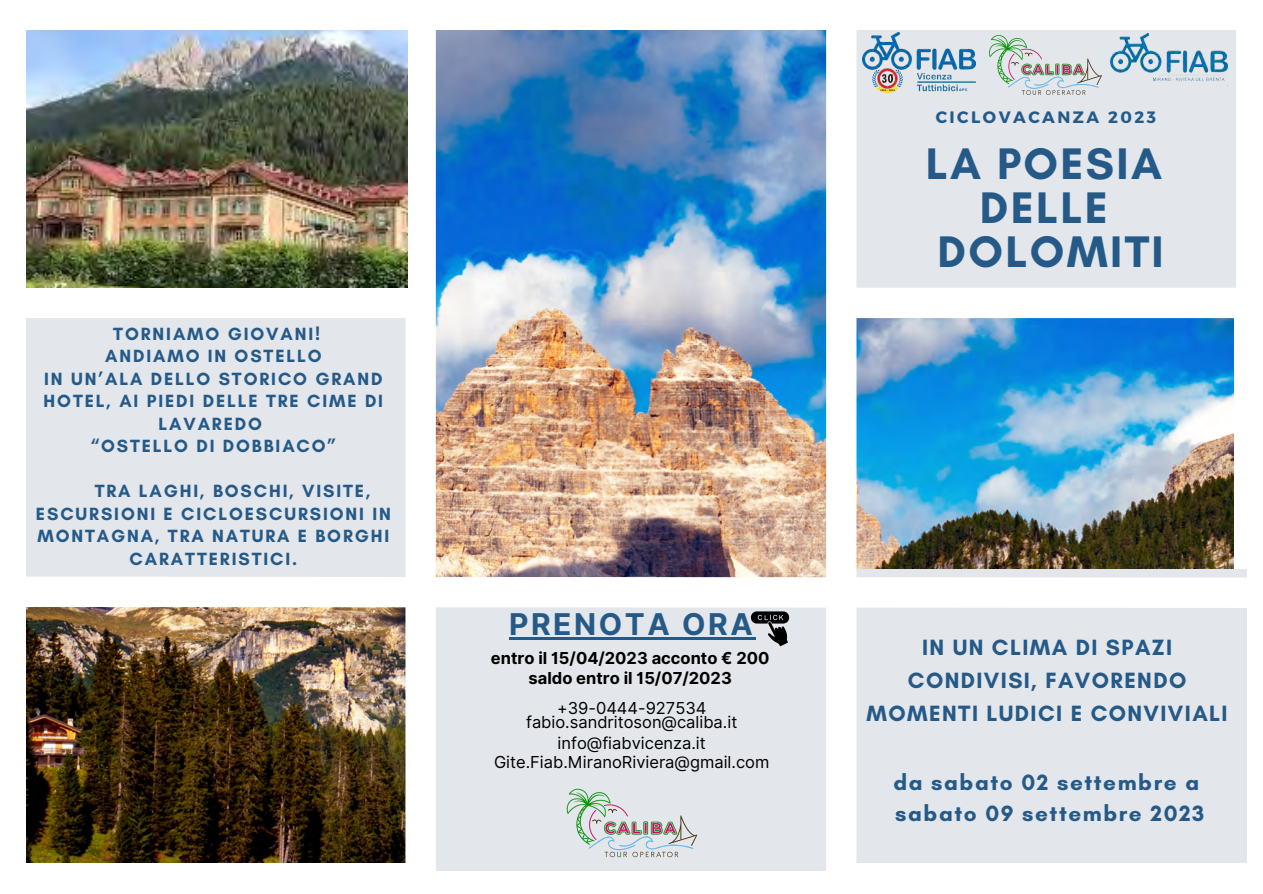
<style>
.page{position:relative;width:1263px;height:894px;background:#fff}
.page>*{position:absolute;margin:0;border:0;box-sizing:border-box;transform-origin:0 0}
.t1{font:700 45px/43.8px "Glacial Indifference";letter-spacing:.05em;color:#255a88;text-align:center}
.t2{font:700 30px "Inter";letter-spacing:.085em;color:#255a88}
.t3{font:700 22.5px/32.5px "Glacial Indifference";letter-spacing:.06em;color:#255a88;text-align:center}
.t4{font:700 18px/22.5px "Glacial Indifference";letter-spacing:.105em;color:#255a88;text-align:center}
.t5{font:16.5px/14px "Inter";color:#000;text-align:center}
.t6{font:700 16.5px/20.2px "Inter";color:#000;text-align:center}
.t7{font:700 16.5px "Montserrat";letter-spacing:.15em;color:#255a88}
.t8{font:4.95px "Ubuntu";color:#000}
.t9{font:700 3.6px "Ubuntu";color:#0069a9}
.t10{font:700 2.25px "Ubuntu";letter-spacing:.13em;color:#000}
</style>
<div class="page">
<img style="left:27px;top:30px;width:1206px;height:832px">
<div style="left:855px;top:569px;width:391px;height:293px;background:#e3e6ea"></div>
<div style="left:425px;top:599px;width:401px;height:271px;background:#e3e6ea"></div>
<div style="left:856px;top:30px;width:379px;height:266px;background:#e3e6ea"></div>
<div style="left:826px;top:0;width:30px;height:893px;background:#fff"></div>
<div style="left:854px;top:287px;width:404px;height:31px;background:#fff"></div>
<div style="left:27px;top:303px;width:380px;height:289px;background:#e3e6ea"></div>
<svg style="left:26px;top:561px;width:1221px;height:62px"></svg>
<div style="left:0;top:287px;width:408px;height:31px;background:#fff"></div>
<div style="left:405px;top:0;width:31px;height:893px;background:#fff"></div>
<img style="left:566px;top:788px;width:132px;height:70px">
<img style="left:989px;top:35px;width:113px;height:60px">
<img style="left:1111px;top:34px;width:117px;height:52px">
<img style="left:863px;top:33px;width:112px;height:59px">
<svg style="left:872px;top:70px;width:31px;height:23px"></svg>
<img style="left:877px;top:68px;width:21px;height:21px">
<img style="left:27px;top:30px;width:381px;height:258px">
<svg style="left:751px;top:611px;width:38px;height:35px"></svg>
<hr style="left:509px;top:637px;width:247px;height:2px;background:#255a88">
<p class="t4" style="left:44px;top:322px;width:341px">TORNIAMO GIOVANI!<br>ANDIAMO IN OSTELLO<br>IN UN’ALA DELLO STORICO GRAND<br>HOTEL, AI PIEDI DELLE TRE CIME DI<br>LAVAREDO<br>“OSTELLO DI DOBBIACO”</p>
<p class="t4" style="left:95px;top:479px;width:277px">TRA LAGHI, BOSCHI, VISITE,</p>
<p class="t4" style="left:36px;top:502px;width:356px">ESCURSIONI E CICLOESCURSIONI IN</p>
<p class="t4" style="left:37px;top:524px;width:353px">MONTAGNA, TRA NATURA E BORGHI</p>
<p class="t4" style="left:130px;top:547px;width:169px">CARATTERISTICI.</p>
<p class="t8" style="left:892px;top:73px;width:3px">°</p>
<p class="t10" style="left:880px;top:89px;width:16px">1993 - 2023</p>
<p class="t9" style="left:959px;top:87px;width:10px">APS</p>
<p class="t7" style="left:936px;top:106px;width:222px">CICLOVACANZA 2023</p>
<h2 class="t2" style="left:509px;top:606px;width:245px">PRENOTA ORA</h2>
<h1 class="t1" style="left:926px;top:141px;width:240px">LA POESIA<br>DELLE<br>DOLOMITI</h1>
<p class="t6" style="left:491px;top:648px;width:280px">entro il 15/04/2023 acconto € 200 saldo entro il 15/07/2023</p>
<p class="t3" style="left:867px;top:631px;width:363px">IN UN CLIMA DI SPAZI<br>CONDIVISI, FAVORENDO<br>MOMENTI LUDICI E CONVIVIALI</p>
<p class="t5" style="left:526px;top:700px;width:213px">+39-0444-927534 fabio.sandritoson@caliba.it</p>
<p class="t5" style="left:494px;top:733px;width:277px;line-height:19px">info@fiabvicenza.it<br>Gite.Fiab.MiranoRiviera@gmail.com</p>
<p class="t3" style="left:893px;top:765px;width:313px;line-height:31.5px;text-align:left">da sabato 02 settembre a sabato 09 settembre 2023</p>
</div>
